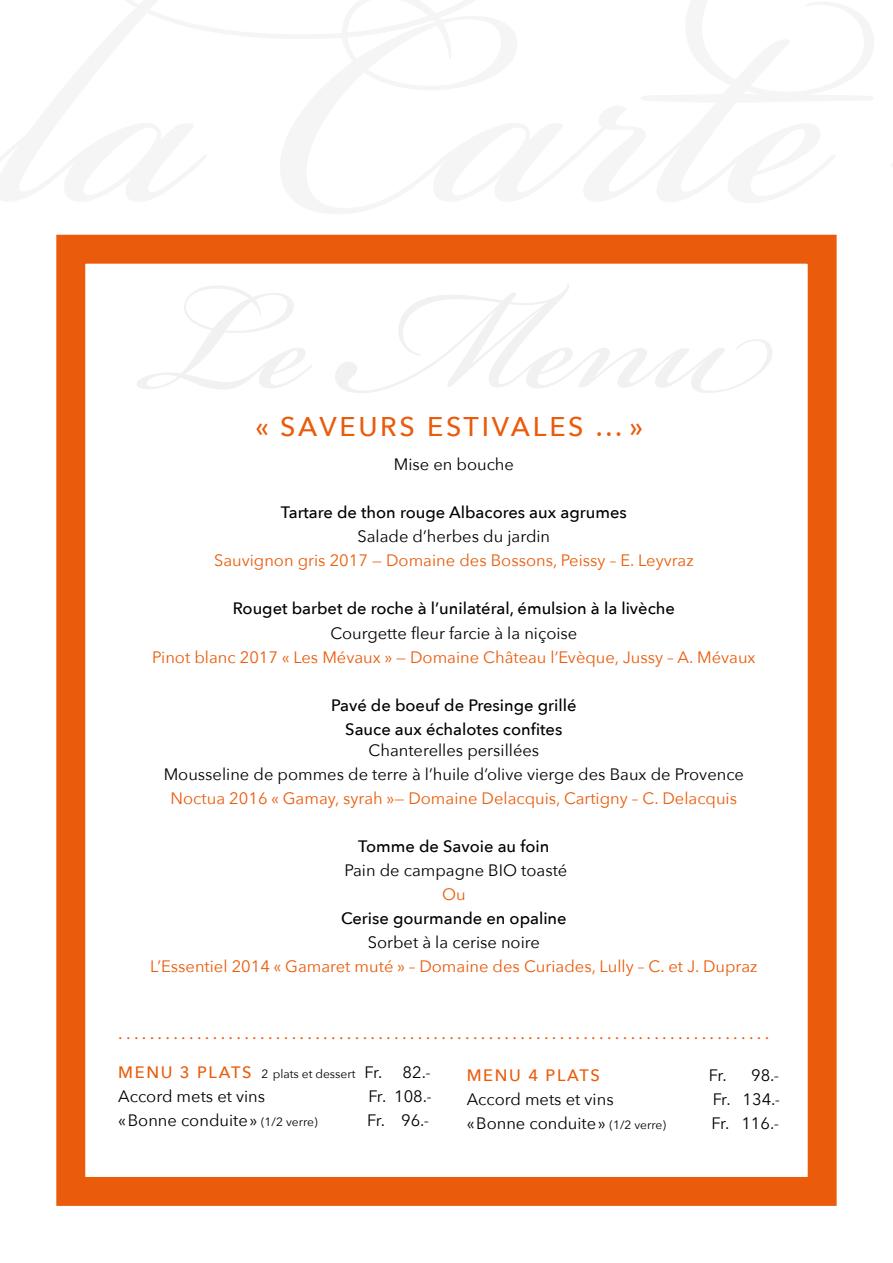
<style>
.page{position:relative;width:893px;height:1263px;background:#fff}
.page>*{position:absolute;margin:0;border:0;box-sizing:border-box;transform-origin:0 0}
.t1{font:500 27px "Avenir Next";letter-spacing:.1em;color:#ea5b0b}
.t2{font:18px "Adobe Caslon Pro";color:#ea5b0b}
.t3{font:16.5px/24px "Avenir Next";color:#000;text-align:center}
.t4{font:16.5px "Avenir Next";color:#ea5b0b}
.t5{font:500 16.5px/24px "Avenir Next";color:#000;text-align:center}
.t6{font:500 16.5px "Avenir Next";letter-spacing:.1em;color:#ea5b0b}
.t7{font:12px "Avenir Next";color:#000}
.s1{font-weight:500;font-size:16.5px;color:#ea5b0b}
.s2{font-size:16.5px}
.s3{font-size:12px}
</style>
<div class="page">
<div style="left:56px;top:235px;width:781px;height:971px;border:29px solid #ea5b0b"></div>
<h1 class="t1" style="left:255px;top:403px;width:389px">« SAVEURS ESTIVALES ... »</h1>
<p class="t3" style="left:394px;top:452px;width:122px">Mise en bouche</p>
<p class="t5" style="left:281px;top:500px;width:347px">Tartare de thon rouge Albacores aux agrumes</p>
<p class="t3" style="left:357px;top:524px;width:194px">Salade d’herbes du jardin</p>
<p class="t4" style="left:214px;top:547px;width:481px">Sauvignon gris 2017 — Domaine des Bossons, Peissy – E. Leyvraz</p>
<p class="t5" style="left:233px;top:596px;width:444px">Rouget barbet de roche à l’unilatéral, émulsion à la livèche</p>
<p class="t3" style="left:330px;top:620px;width:248px">Courgette fleur farcie à la niçoise</p>
<p class="t4" style="left:152px;top:643px;width:605px">Pinot blanc 2017 « Les Mévaux » — Domaine Château l’Evèque, Jussy – A. Mévaux</p>
<p class="t5" style="left:331px;top:692px;width:247px">Pavé de boeuf de Presinge grillé<br>Sauce aux échalotes confites</p>
<p class="t3" style="left:164px;top:737px;width:582px">Chanterelles persillées<br>Mousseline de pommes de terre à l’huile d’olive vierge des Baux de Provence</p>
<p class="t4" style="left:171px;top:784px;width:568px">Noctua 2016 « Gamay, syrah »— Domaine Delacquis, Cartigny – C. Delacquis</p>
<p class="t5" style="left:358px;top:833px;width:193px">Tomme de Savoie au foin</p>
<p class="t3" style="left:344px;top:857px;width:224px">Pain de campagne BIO toasté</p>
<p class="t4" style="left:442px;top:880px;width:25px">Ou</p>
<p class="t5" style="left:341px;top:905px;width:227px">Cerise gourmande en opaline</p>
<p class="t3" style="left:368px;top:929px;width:174px">Sorbet à la cerise noire</p>
<p class="t4" style="left:150px;top:952px;width:609px">L’Essentiel 2014 « Gamaret muté » – Domaine des Curiades, Lully – C. et J. Dupraz</p>
<p class="t2" style="left:118px;top:1023px;width:653px">. . . . . . . . . . . . . . . . . . . . . . . . . . . . . . . . . . . . . . . . . . . . . . . . . . . . . . . . . . . . . . . . . . . . . . . . . . . . . . . . . . .</p>
<p class="t7" style="left:118px;top:1064px;width:314px"><span class="s1">MENU 3 PLATS</span> 2 plats et dessert <span class="s2">Fr. 82.-</span></p>
<p class="t3" style="left:118px;top:1083px;width:148px">Accord mets et vins</p>
<p class="t3" style="left:368px;top:1083px;width:65px">Fr. 108.-</p>
<p class="t3" style="left:118px;top:1107px;width:201px">«Bonne conduite» <span class="s3">(1/2 verre)</span></p>
<p class="t3" style="left:367px;top:1107px;width:64px">Fr. 96.-</p>
<p class="t6" style="left:467px;top:1061px;width:135px">MENU 4 PLATS</p>
<p class="t3" style="left:709px;top:1063px;width:72px">Fr. 98.-</p>
<p class="t3" style="left:467px;top:1087px;width:148px">Accord mets et vins</p>
<p class="t3" style="left:713px;top:1087px;width:69px">Fr. 134.-</p>
<p class="t3" style="left:467px;top:1111px;width:201px">«Bonne conduite» <span class="s3">(1/2 verre)</span></p>
<p class="t3" style="left:711px;top:1111px;width:69px">Fr. 116.-</p>
</div>
